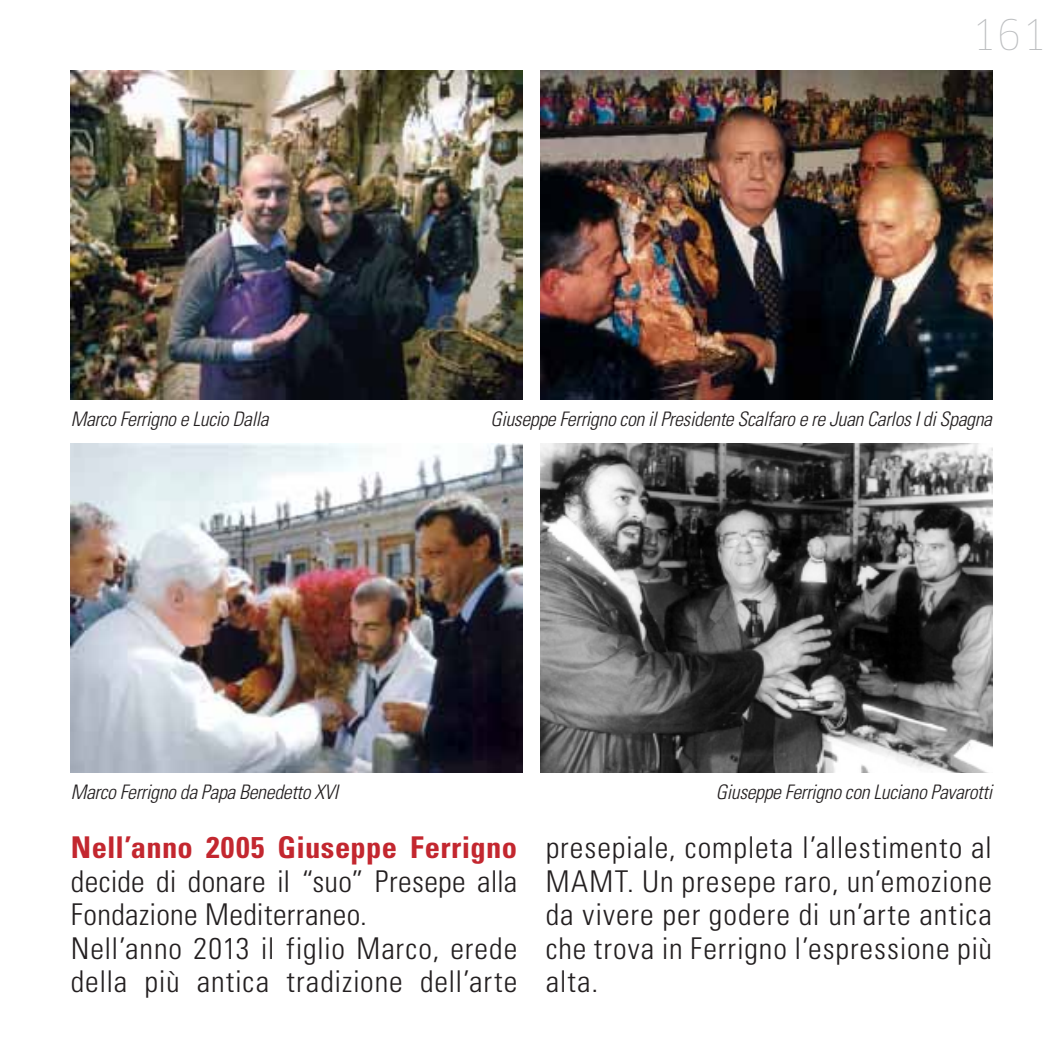
<style>
.page{position:relative;width:1063px;height:1063px;background:#fff}
.page>*{position:absolute;margin:0;border:0;box-sizing:border-box;transform-origin:0 0}
.t1{font:100 41.25px "Clan Narrow";color:#bcbec0}
.t2{font:300 condensed 30px/33.5px "Univers";letter-spacing:.025em;color:#231f20;text-align:justify}
.t3{font:italic 300 condensed 20px "Univers";letter-spacing:-.02em;color:#231f20}
.s1{font-weight:700;color:#c3272f}
</style>
<div class="page">
<img style="left:71px;top:71px;width:452px;height:329px">
<img style="left:71px;top:444px;width:452px;height:328px">
<img style="left:540px;top:71px;width:452px;height:329px">
<img style="left:540px;top:444px;width:452px;height:329px">
<p class="t1" style="left:972px;top:10px;width:76px">161</p>
<p class="t3" style="left:71px;top:407px;width:199px">Marco Ferrigno e Lucio Dalla</p>
<p class="t3" style="left:491px;top:407px;width:503px">Giuseppe Ferrigno con il Presidente Scalfaro e re Juan Carlos I di Spagna</p>
<p class="t3" style="left:71px;top:780px;width:269px">Marco Ferrigno da Papa Benedetto XVI</p>
<p class="t3" style="left:716px;top:780px;width:278px">Giuseppe Ferrigno con Luciano Pavarotti</p>
<p class="t2" style="left:71px;top:831px;width:448px"><span class="s1">Nell’anno 2005 Giuseppe Ferrigno </span>decide di donare il “suo” Presepe alla Fondazione Mediterraneo.</p>
<p class="t2" style="left:71px;top:931px;width:448px">Nell’anno 2013 il figlio Marco, erede della più antica tradizione dell’arte</p>
<p class="t2" style="left:546px;top:831px;width:448px">presepiale, completa l’allestimento al MAMT. Un presepe raro, un’emozione da vivere per godere di un’arte antica che trova in Ferrigno l’espressione più alta.</p>
</div>
